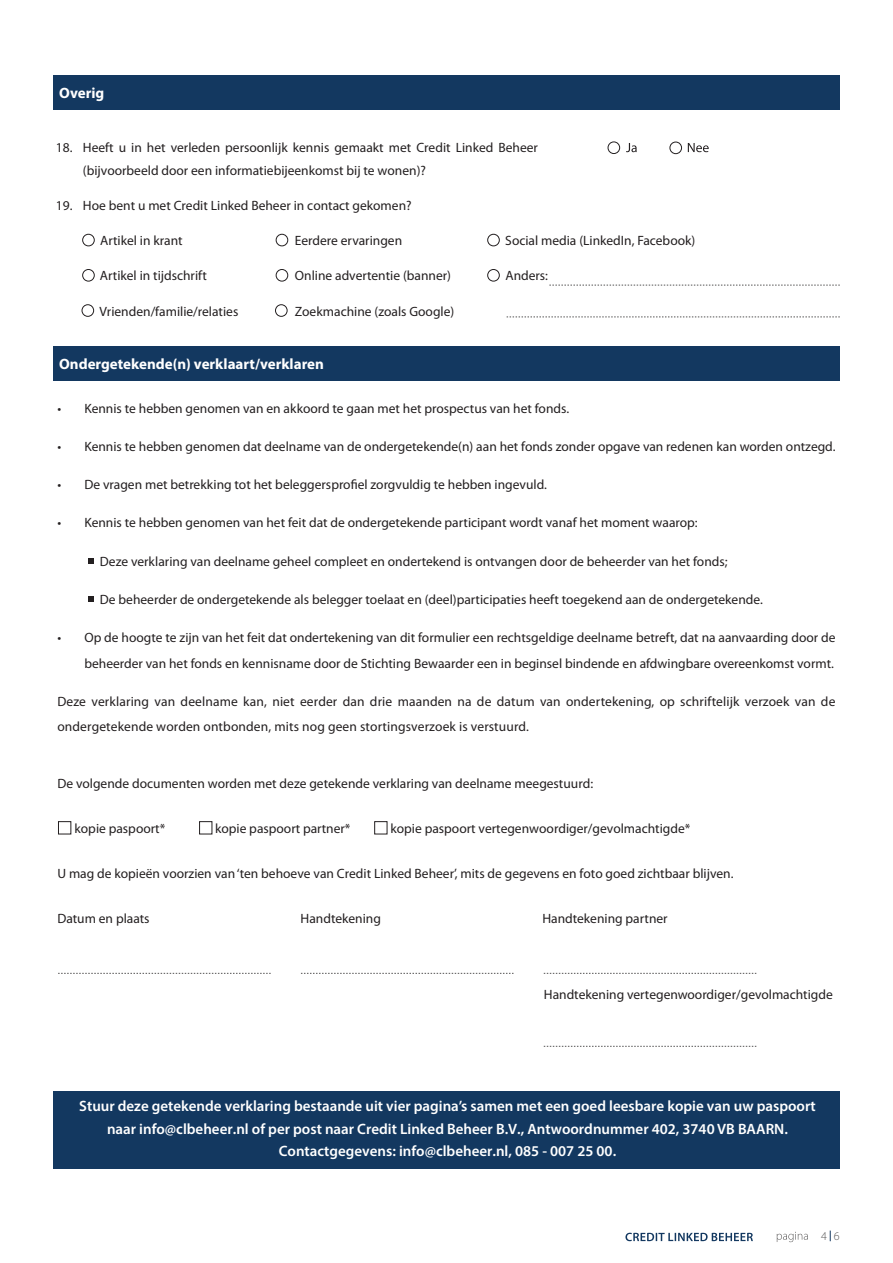
<style>
.page{position:relative;width:893px;height:1263px;background:#fff}
.page>*{position:absolute;margin:0;border:0;box-sizing:border-box;transform-origin:0 0}
.t1{font:600 15px/22.5px "Myriad Pro";color:#fff;text-align:center}
.t2{font:700 15px "Myriad Pro";color:#fff}
.t3{font:13.5px/25.5px "Myriad Pro";color:#231f20}
.t4{font:300 12px "Myriad Pro";color:#575656}
</style>
<div class="page">
<svg style="left:625px;top:1233px;width:128px;height:8px"></svg>
<svg style="left:777px;top:1232px;width:31px;height:10px"></svg>
<div style="left:53px;top:1091px;width:786px;height:77px;background:#133860"></div>
<div style="left:53px;top:75px;width:787px;height:34px;background:#133860"></div>
<div style="left:53px;top:346px;width:787px;height:34px;background:#133860"></div>
<div style="left:374px;top:821px;width:13px;height:13px;border:1px solid #231f20"></div>
<div style="left:58px;top:821px;width:13px;height:13px;border:1px solid #231f20"></div>
<div style="left:199px;top:821px;width:13px;height:13px;border:1px solid #231f20"></div>
<svg style="left:58px;top:973px;width:213px;height:1px"></svg>
<div style="left:82px;top:234px;width:13px;height:12px;border:1px solid #231f20;border-radius:50%"></div>
<div style="left:82px;top:269px;width:13px;height:12px;border:1px solid #231f20;border-radius:50%"></div>
<div style="left:276px;top:234px;width:12px;height:12px;border:1px solid #231f20;border-radius:50%"></div>
<div style="left:276px;top:269px;width:12px;height:12px;border:1px solid #231f20;border-radius:50%"></div>
<div style="left:487px;top:234px;width:13px;height:12px;border:1px solid #231f20;border-radius:50%"></div>
<svg style="left:626px;top:143px;width:83px;height:9px"></svg>
<div style="left:608px;top:142px;width:12px;height:12px;border:1px solid #231f20;border-radius:50%"></div>
<div style="left:669px;top:142px;width:13px;height:12px;border:1px solid #231f20;border-radius:50%"></div>
<svg style="left:88px;top:558px;width:5px;height:6px"></svg>
<svg style="left:88px;top:596px;width:6px;height:6px"></svg>
<div style="left:82px;top:304px;width:12px;height:13px;border:1px solid #231f20;border-radius:50%"></div>
<div style="left:275px;top:304px;width:12px;height:13px;border:1px solid #231f20;border-radius:50%"></div>
<div style="left:487px;top:269px;width:13px;height:12px;border:1px solid #231f20;border-radius:50%"></div>
<svg style="left:549px;top:285px;width:291px;height:1px"></svg>
<svg style="left:507px;top:317px;width:333px;height:1px"></svg>
<svg style="left:301px;top:973px;width:213px;height:1px"></svg>
<svg style="left:544px;top:973px;width:212px;height:1px"></svg>
<svg style="left:544px;top:1046px;width:212px;height:1px"></svg>
<p class="t2" style="left:59px;top:83px;width:47px">Overig</p>
<p class="t3" style="left:83px;top:136px;width:457px;line-height:22.5px;text-indent:-27px">18. Heeft u in het verleden persoonlijk kennis gemaakt met Credit Linked Beheer (bijvoorbeeld door een informatiebijeenkomst bij te wonen)?</p>
<p class="t3" style="left:56px;top:192px;width:357px">19. Hoe bent u met Credit Linked Beheer in contact gekomen?</p>
<p class="t3" style="left:100px;top:228px;width:84px">Artikel in krant</p>
<p class="t3" style="left:295px;top:228px;width:109px">Eerdere ervaringen</p>
<p class="t3" style="left:505px;top:228px;width:192px">Social media (LinkedIn, Facebook)</p>
<p class="t3" style="left:100px;top:263px;width:108px">Artikel in tijdschrift</p>
<p class="t3" style="left:295px;top:263px;width:158px">Online advertentie (banner)</p>
<p class="t3" style="left:505px;top:263px;width:44px">Anders:</p>
<p class="t3" style="left:100px;top:299px;width:140px">Vrienden/familie/relaties</p>
<p class="t3" style="left:295px;top:299px;width:161px">Zoekmachine (zoals Google)</p>
<p class="t2" style="left:59px;top:354px;width:266px">Ondergetekende(n) verklaart/verklaren</p>
<p class="t3" style="left:57px;top:396px;width:513px">• Kennis te hebben genomen van en akkoord te gaan met het prospectus van het fonds.</p>
<p class="t3" style="left:57px;top:434px;width:780px">• Kennis te hebben genomen dat deelname van de ondergetekende(n) aan het fonds zonder opgave van redenen kan worden ontzegd.</p>
<p class="t3" style="left:57px;top:472px;width:491px">• De vragen met betrekking tot het beleggersprofiel zorgvuldig te hebben ingevuld.</p>
<p class="t3" style="left:57px;top:510px;width:642px">• Kennis te hebben genomen van het feit dat de ondergetekende participant wordt vanaf het moment waarop:</p>
<p class="t3" style="left:100px;top:549px;width:629px">Deze verklaring van deelname geheel compleet en ondertekend is ontvangen door de beheerder van het fonds;</p>
<p class="t3" style="left:100px;top:587px;width:664px">De beheerder de ondergetekende als belegger toelaat en (deel)participaties heeft toegekend aan de ondergetekende.</p>
<p class="t3" style="left:57px;top:625px;width:780px;text-align:right">• Op de hoogte te zijn van het feit dat ondertekening van dit formulier een rechtsgeldige deelname betreft, dat na aanvaarding door de beheerder van het fonds en kennisname door de Stichting Bewaarder een in beginsel bindende en afdwingbare overeenkomst vormt.</p>
<p class="t3" style="left:57px;top:689px;width:780px">Deze verklaring van deelname kan, niet eerder dan drie maanden na de datum van ondertekening, op schriftelijk verzoek van de ondergetekende worden ontbonden, mits nog geen stortingsverzoek is verstuurd.</p>
<p class="t3" style="left:57px;top:771px;width:537px">De volgende documenten worden met deze getekende verklaring van deelname meegestuurd:</p>
<p class="t3" style="left:75px;top:816px;width:92px">kopie paspoort*</p>
<p class="t3" style="left:215px;top:816px;width:137px">kopie paspoort partner*</p>
<p class="t3" style="left:390px;top:816px;width:301px">kopie paspoort vertegenwoordiger/gevolmachtigde*</p>
<p class="t3" style="left:57px;top:861px;width:678px">U mag de kopieën voorzien van‘ten behoeve van Credit Linked Beheer’, mits de gegevens en foto goed zichtbaar blijven.</p>
<p class="t3" style="left:57px;top:906px;width:94px">Datum en plaats</p>
<p class="t3" style="left:301px;top:906px;width:82px">Handtekening</p>
<p class="t3" style="left:542px;top:906px;width:127px">Handtekening partner</p>
<p class="t3" style="left:544px;top:982px;width:290px">Handtekening vertegenwoordiger/gevolmachtigde</p>
<p class="t1" style="left:79px;top:1094px;width:738px">Stuur deze getekende verklaring bestaande uit vier pagina’s samen met een goed leesbare kopie van uw paspoort naar info@clbeheer.nl of per post naar Credit Linked Beheer B.V., Antwoordnummer 402, 3740 VB BAARN.<br>Contactgegevens: info@clbeheer.nl, 085 - 007 25 00.</p>
<p class="t4" style="left:821px;top:1229px;width:20px">4 6</p>
</div>
